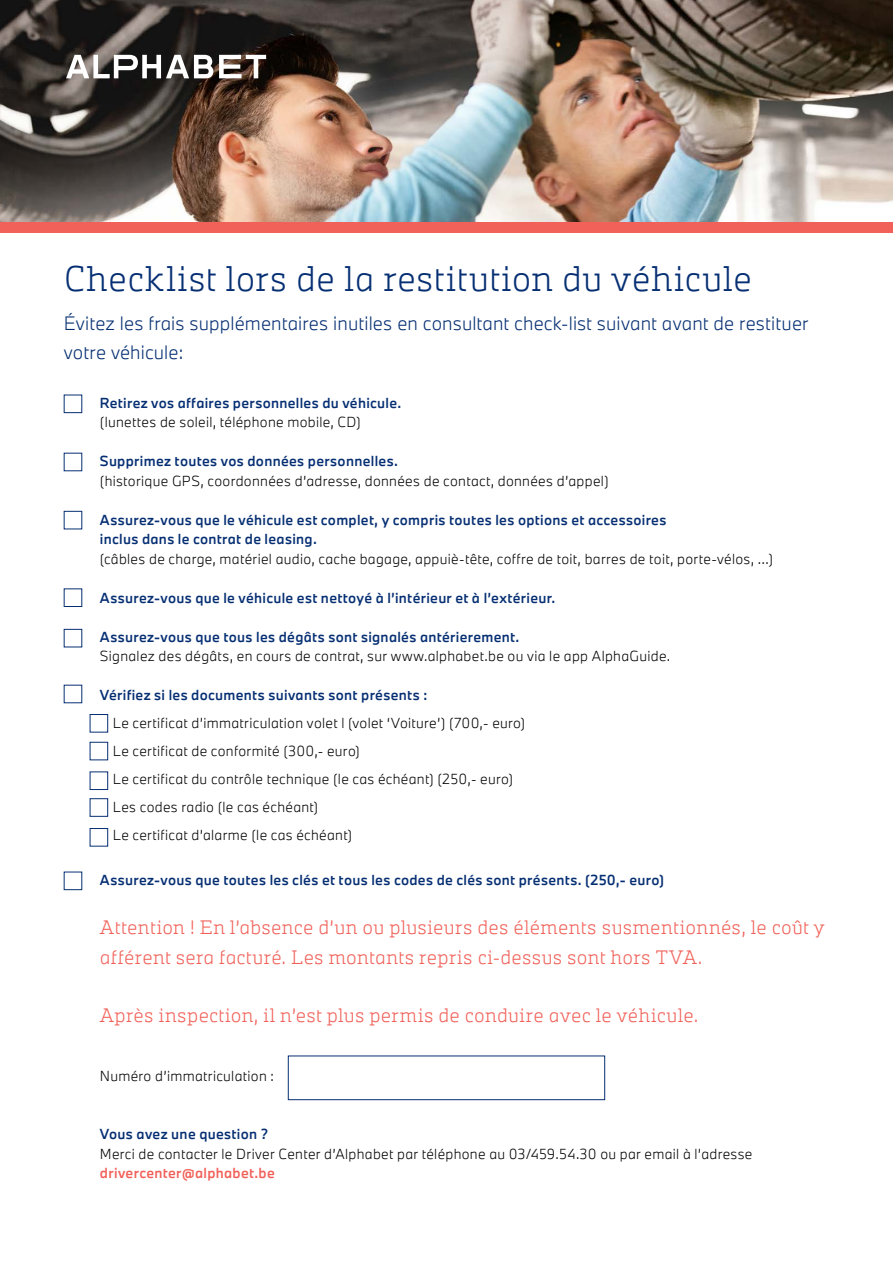
<style>
.page{position:relative;width:893px;height:1263px;background:#fff}
.page>*{position:absolute;margin:0;border:0;box-sizing:border-box;transform-origin:0 0}
.t1{font:300 33px "Alphabet Slab Pro";letter-spacing:.015em;color:#062f73}
.t2{font:300 18px/29.2px "Alphabet Slab Pro";letter-spacing:.015em;color:#f16159}
.t3{font:300 18px/29.2px "Alphabet Sans Pro";letter-spacing:.01em;color:#062f73}
.t4{font:300 13.5px "Alphabet Sans Pro";letter-spacing:.025em;color:#000}
.t5{font:500 13.5px/19.5px "Alphabet Sans Pro";letter-spacing:.025em;color:#062f73}
.t6{font:500 13.5px "Alphabet Sans Pro";letter-spacing:.025em;color:#f16159}
.s1{color:#f16159}
</style>
<div class="page">
<img style="left:0;top:0;width:893px;height:222px">
<div style="left:0;top:222px;width:893px;height:10px;background:#f16159"></div>
<div style="left:64px;top:395px;width:18px;height:18px;border:1px solid #062f73"></div>
<div style="left:64px;top:511px;width:18px;height:18px;border:1px solid #062f73"></div>
<div style="left:64px;top:588px;width:18px;height:19px;border:1px solid #062f73"></div>
<div style="left:64px;top:629px;width:18px;height:18px;border:1px solid #062f73"></div>
<div style="left:90px;top:714px;width:18px;height:18px;background:#fff;border:1px solid #062f73"></div>
<div style="left:90px;top:742px;width:18px;height:18px;background:#fff;border:1px solid #062f73"></div>
<div style="left:90px;top:771px;width:18px;height:19px;background:#fff;border:1px solid #062f73"></div>
<div style="left:90px;top:798px;width:18px;height:19px;background:#fff;border:1px solid #062f73"></div>
<div style="left:90px;top:828px;width:18px;height:18px;background:#fff;border:1px solid #062f73"></div>
<div style="left:64px;top:872px;width:18px;height:18px;border:1px solid #062f73"></div>
<div style="left:288px;top:1055px;width:317px;height:45px;border:1px solid #062f73"></div>
<svg style="left:66px;top:55px;width:200px;height:23px"></svg>
<h1 class="t1" style="left:64px;top:256px;width:690px">Checklist lors de la restitution du véhicule</h1>
<h2 class="t3" style="left:64px;top:308px;width:746px">Évitez les frais supplémentaires inutiles en consultant check-list suivant avant de restituer votre véhicule:</h2>
<p class="t5" style="left:100px;top:393px;width:303px">Retirez vos affaires personnelles du véhicule.</p>
<p class="t4" style="left:100px;top:413px;width:262px">(lunettes de soleil, téléphone mobile, CD)</p>
<p class="t5" style="left:100px;top:451px;width:300px">Supprimez toutes vos données personnelles.</p>
<p class="t4" style="left:100px;top:471px;width:510px">(historique GPS, coordonnées d’adresse, données de contact, données d’appel)</p>
<p class="t5" style="left:100px;top:510px;width:568px">Assurez-vous que le véhicule est complet, y compris toutes les options et accessoires inclus dans le contrat de leasing.</p>
<p class="t4" style="left:100px;top:549px;width:675px">(câbles de charge, matériel audio, cache bagage, appuiè-tête, coffre de toit, barres de toit, porte-vélos, …)</p>
<p class="t5" style="left:100px;top:588px;width:457px">Assurez-vous que le véhicule est nettoyé à l’intérieur et à l’extérieur.</p>
<p class="t5" style="left:100px;top:627px;width:421px">Assurez-vous que tous les dégâts sont signalés antérierement.</p>
<p class="t4" style="left:100px;top:647px;width:572px">Signalez des dégâts, en cours de contrat, sur www.alphabet.be ou via le app AlphaGuide.</p>
<p class="t5" style="left:100px;top:685px;width:329px">Vérifiez si les documents suivants sont présents :</p>
<p class="t4" style="left:100px;top:714px;width:427px"><span class="s1">–</span> Le certificat d’immatriculation volet l (volet ‘Voiture’) (700,- euro)</p>
<p class="t4" style="left:100px;top:742px;width:262px"><span class="s1">–</span> Le certificat de conformité (300,- euro)</p>
<p class="t4" style="left:100px;top:770px;width:415px"><span class="s1">–</span> Le certificat du contrôle technique (le cas échéant) (250,- euro)</p>
<p class="t4" style="left:100px;top:798px;width:220px"><span class="s1">–</span> Les codes radio (le cas échéant)</p>
<p class="t4" style="left:100px;top:826px;width:254px"><span class="s1">–</span> Le certificat d’alarme (le cas échéant)</p>
<p class="t5" style="left:100px;top:870px;width:566px">Assurez-vous que toutes les clés et tous les codes de clés sont présents. (250,- euro)</p>
<h2 class="t2" style="left:100px;top:913px;width:726px">Attention ! En l’absence d’un ou plusieurs des éléments susmentionnés, le coût y afférent sera facturé. Les montants repris ci-dessus sont hors TVA.</h2>
<h2 class="t2" style="left:100px;top:1000px;width:600px">Après inspection, il n’est plus permis de conduire avec le véhicule.</h2>
<p class="t4" style="left:100px;top:1066px;width:176px">Numéro d’immatriculation :</p>
<p class="t5" style="left:100px;top:1124px;width:170px">Vous avez une question ?</p>
<p class="t4" style="left:100px;top:1144px;width:654px">Merci de contacter le Driver Center d’Alphabet par téléphone au 03/459.54.30 ou par email à l’adresse</p>
<p class="t6" style="left:100px;top:1164px;width:176px">drivercenter@alphabet.be</p>
</div>
